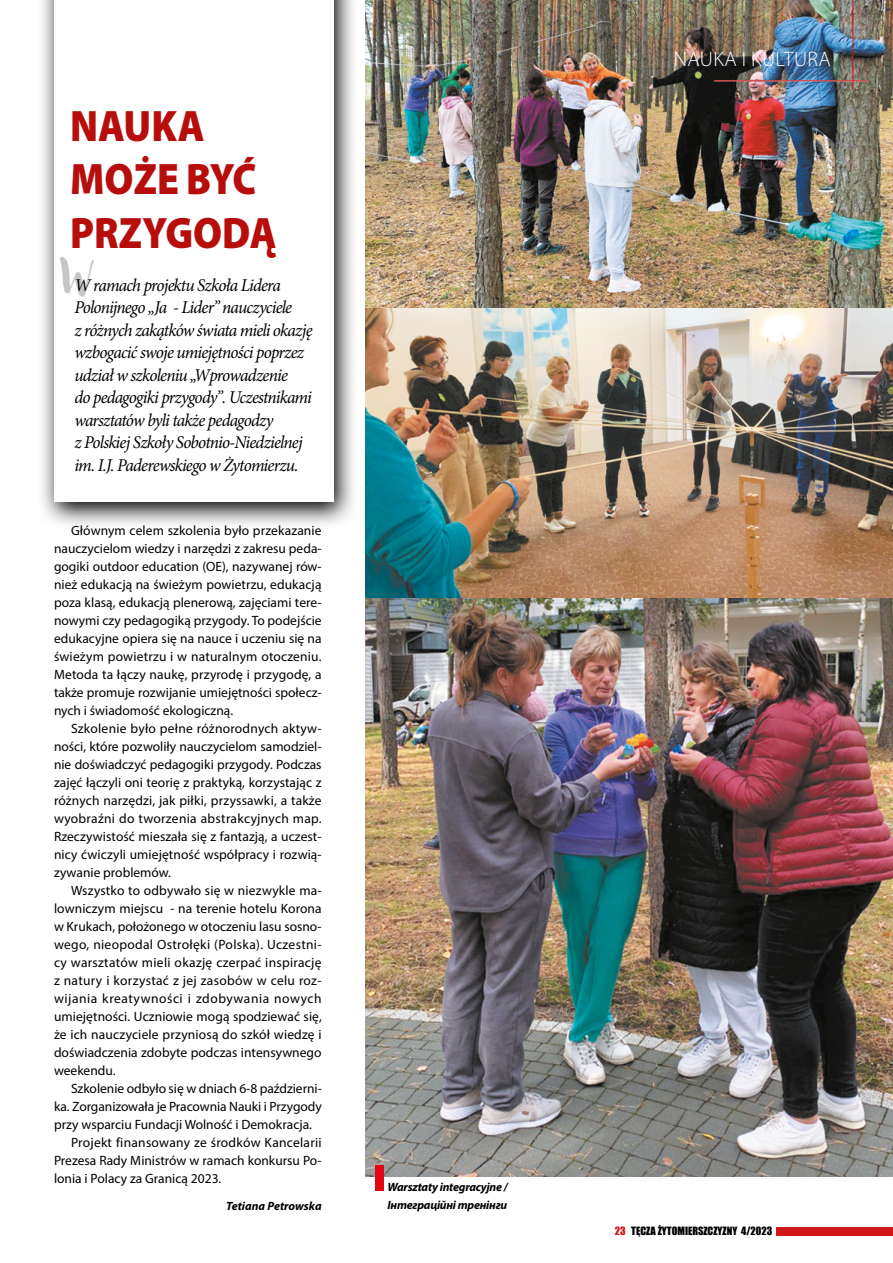
<style>
.page{position:relative;width:893px;height:1263px;background:#fff}
.page>*{position:absolute;margin:0;border:0;box-sizing:border-box;transform-origin:0 0}
.t1{font:900 44.25px/53.4px "Myriad Pro";color:#b70e0c;scale:.9 1}
.t2{font:300 21px "Myriad Pro";letter-spacing:.02em;color:#fff}
.t3{font:italic 18px/22.5px "Minion Pro";letter-spacing:-.045em;color:#000;scale:.96 1}
.t4{font:13.5px/18px "Myriad Pro";color:#000;text-align:justify}
.t5{font:13.5px "Myriad Pro";letter-spacing:.02em;color:#000}
.t6{font:italic 700 12px/18px "Myriad Pro";letter-spacing:-.02em;color:#000}
.t7{font:italic 700 12px "Myriad Pro";color:#000}
.t8{font:10.5px "Impact";color:#000}
.s1{font-family:"Adlery Pro";font-style:normal;font-size:38.55px;color:#c6c6c6}
.s2{color:#cd1719}
</style>
<div class="page">
<img style="left:366px;top:598px;width:527px;height:579px">
<img style="left:366px;top:0;width:527px;height:598px">
<svg style="left:42px;top:0;width:312px;height:525px"></svg>
<div style="left:54px;top:0;width:280px;height:502px;background:#fff"></div>
<hr style="left:714px;top:80px;width:153px;height:1px;background:#cd1719">
<hr style="left:852px;top:0;width:1px;height:90px;background:#cd1719">
<div style="left:375px;top:1165px;width:8px;height:26px;background:#e30613"></div>
<div style="left:776px;top:1227px;width:117px;height:8px;background:#cd1719"></div>
<h1 class="t1" style="left:70px;top:98px;width:231px">NAUKA<br>MOŻE BYĆ<br>PRZYGODĄ</h1>
<p class="t3" style="left:74px;top:273px;width:250px;text-indent:-15px"><span class="s1">W</span>W ramach projektu Szkoła Lidera Polonijnego „Ja - Lider” nauczyciele<br>z różnych zakątków świata mieli okazję wzbogacić swoje umiejętności poprzez udział w szkoleniu „Wprowadzenie<br>do pedagogiki przygody”. Uczestnikami warsztatów byli także pedagodzy<br>z Polskiej Szkoły Sobotnio-Niedzielnej im. I.J. Paderewskiego w Żytomierzu.</p>
<p class="t4" style="left:54px;top:521px;width:269px;text-indent:17px">Głównym celem szkolenia było przekazanie nauczycielom wiedzy i narzędzi z zakresu peda&shy;gogiki outdoor education (OE), nazywanej rów&shy;nież edukacją na świeżym powietrzu, edukacją poza klasą, edukacją plenerową, zajęciami tere&shy;nowymi czy pedagogiką przygody. To podejście edukacyjne opiera się na nauce i uczeniu się na świeżym powietrzu i w naturalnym otoczeniu.<br>Metoda ta łączy naukę, przyrodę i przygodę, a także promuje rozwijanie umiejętności społecz&shy;nych i świadomość ekologiczną.</p>
<p class="t4" style="left:54px;top:719px;width:269px;text-indent:17px">Szkolenie było pełne różnorodnych aktyw&shy;ności, które pozwoliły nauczycielom samodziel&shy;nie doświadczyć pedagogiki przygody. Podczas zajęć łączyli oni teorię z praktyką, korzystając z różnych narzędzi, jak piłki, przyssawki, a także wyobraźni do tworzenia abstrakcyjnych map.<br>Rzeczywistość mieszała się z fantazją, a uczest&shy;nicy ćwiczyli umiejętność współpracy i rozwią&shy;zywanie problemów.</p>
<p class="t4" style="left:54px;top:881px;width:269px;text-indent:17px">Wszystko to odbywało się w niezwykle ma&shy;lowniczym miejscu - na terenie hotelu Korona w Krukach, położonego w otoczeniu lasu sosno&shy;wego, nieopodal Ostrołęki (Polska). Uczestni&shy;cy warsztatów mieli okazję czerpać inspirację z natury i korzystać z jej zasobów w celu roz&shy;wijania kreatywności i zdobywania nowych umiejętności. Uczniowie mogą spodziewać się, że ich nauczyciele przyniosą do szkół wiedzę i doświadczenia zdobyte podczas intensywnego weekendu.</p>
<p class="t4" style="left:71px;top:1079px;width:252px">Szkolenie odbyło się w dniach 6-8 październi-</p>
<p class="t4" style="left:54px;top:1097px;width:269px">ka. Zorganizowała je Pracownia Nauki i Przygody</p>
<p class="t4" style="left:54px;top:1115px;width:260px">przy wsparciu Fundacji Wolność i Demokracja.</p>
<p class="t5" style="left:71px;top:1134px;width:252px">Projekt finansowany ze środków Kancelarii</p>
<p class="t4" style="left:54px;top:1151px;width:269px">Prezesa Rady Ministrów w ramach konkursu Po-</p>
<p class="t4" style="left:54px;top:1169px;width:169px">lonia i Polacy za Granicą 2023.</p>
<p class="t7" style="left:226px;top:1198px;width:97px">Tetiana Petrowska</p>
<p class="t6" style="left:388px;top:1177px;width:122px">Warsztaty integracyjne /<br>Інтеграційні тренінги</p>
<h2 class="t2" style="left:674px;top:47px;width:159px">NAUKA I KULTURA</h2>
<p class="t8" style="left:615px;top:1223px;width:159px"><span class="s2">23</span> TĘCZA ŻYTOMIERSZCZYZNY 4/2023</p>
</div>
